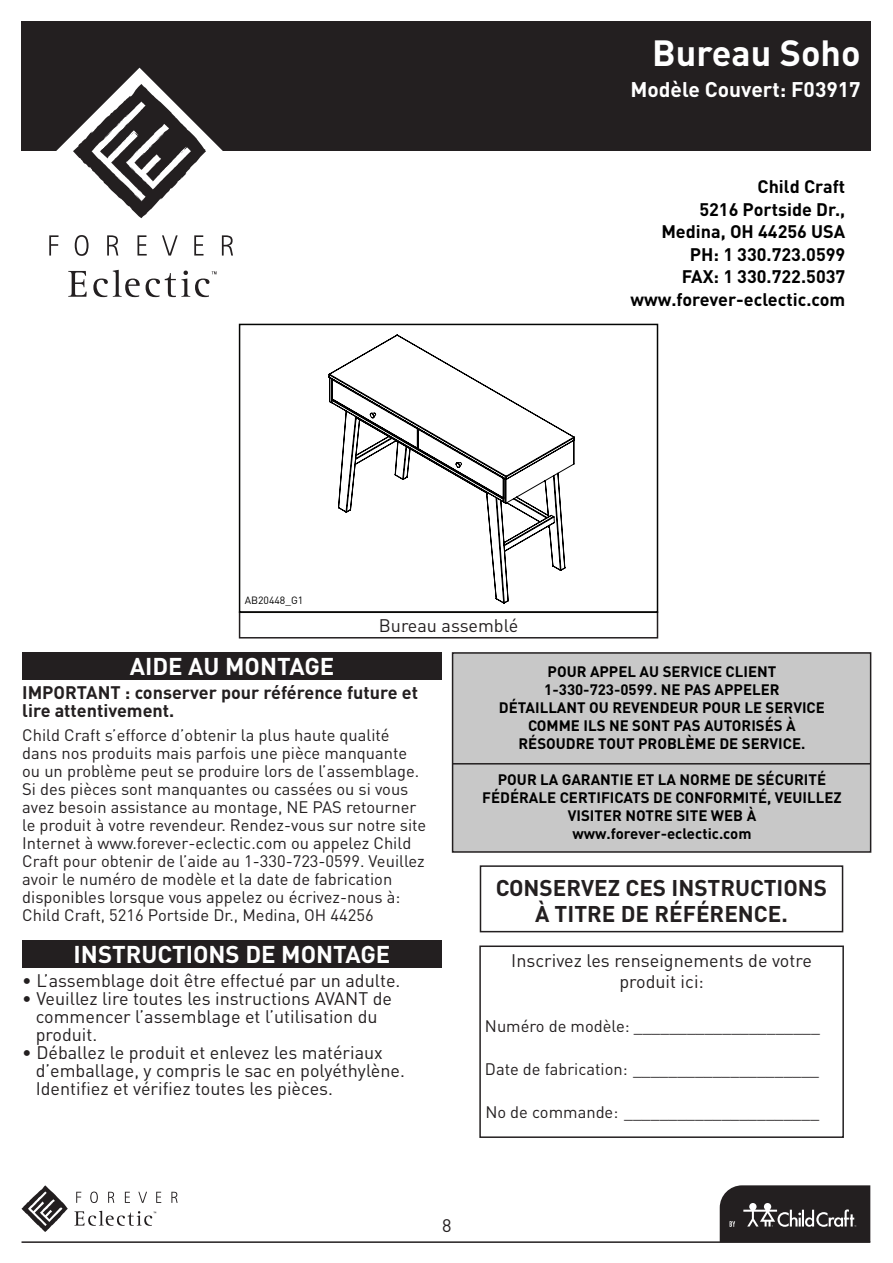
<style>
.page{position:relative;width:893px;height:1263px;background:#fff}
.page>*{position:absolute;margin:0;border:0;box-sizing:border-box;transform-origin:0 0}
.t1{font:700 36px "DIN Pro";color:#fff}
.t2{font:700 24px "DIN Pro";color:#fff}
.t3{font:700 22.5px/25.5px "DIN Pro";color:#231f20;text-align:center}
.t4{font:700 21px "DIN Pro";color:#fff}
.t5{font:18px/18px "DIN Pro";color:#231f20}
.t6{font:700 18px "DIN Pro";color:#000}
.t7{font:700 18px "DIN Pro";color:#231f20}
.t8{font:16.5px/18px "DIN Pro";color:#231f20}
.t9{font:700 15px/18px "DIN Pro";color:#000;text-align:center}
.t10{font:10.5px "DIN Pro";color:#000}
</style>
<div class="page">
<div style="left:480px;top:865px;width:363px;height:67px;border:2px solid #231f20"></div>
<div style="left:21px;top:21px;width:850px;height:129px;background:#231f20"></div>
<svg style="left:49px;top:68px;width:184px;height:229px"></svg>
<hr style="left:22px;top:1241px;width:848px;height:2px;background:#221e1f">
<svg style="left:720px;top:1185px;width:150px;height:56px"></svg>
<svg style="left:22px;top:1185px;width:156px;height:47px"></svg>
<div style="left:239px;top:611px;width:419px;height:27px;border:2px solid #231f20"></div>
<hr style="left:240px;top:1262px;width:417px;height:1px;background:#000">
<hr style="left:892px;top:324px;width:1px;height:288px;background:#000">
<svg style="left:328px;top:334px;width:247px;height:270px"></svg>
<div style="left:239px;top:324px;width:419px;height:289px;border:2px solid #040503"></div>
<div style="left:22px;top:652px;width:420px;height:27px;background:#231f20"></div>
<div style="left:22px;top:940px;width:420px;height:27px;background:#231f20"></div>
<div style="left:452px;top:652px;width:419px;height:201px;background:#c8c8c8;border:2px solid #221e1f"></div>
<hr style="left:453px;top:763px;width:417px;height:1px;background:#221e1f">
<div style="left:479px;top:945px;width:365px;height:193px;border:2px solid #231f20"></div>
<p class="t1" style="left:652px;top:29px;width:210px">Bureau Soho</p>
<p class="t4" style="left:630px;top:75px;width:232px">Modèle Couvert: F03917</p>
<p class="t6" style="left:757px;top:174px;width:89px">Child Craft</p>
<p class="t6" style="left:699px;top:197px;width:147px">5216 Portside Dr.,</p>
<p class="t6" style="left:661px;top:219px;width:185px">Medina, OH 44256 USA</p>
<p class="t6" style="left:690px;top:242px;width:157px">PH: 1 330.723.0599</p>
<p class="t6" style="left:682px;top:264px;width:165px">FAX: 1 330.722.5037</p>
<p class="t6" style="left:630px;top:287px;width:216px">www.forever-eclectic.com</p>
<p class="t10" style="left:245px;top:593px;width:60px">AB20448_G1</p>
<p class="t5" style="left:379px;top:616px;width:141px">Bureau assemblé</p>
<p class="t2" style="left:130px;top:650px;width:206px">AIDE AU MONTAGE</p>
<p class="t7" style="left:22px;top:681px;width:397px">IMPORTANT : conserver pour référence future et</p>
<p class="t7" style="left:22px;top:699px;width:154px">lire attentivement.</p>
<p class="t8" style="left:22px;top:726px;width:406px">Child Craft s’efforce d’obtenir la plus haute qualité dans nos produits mais parfois une pièce manquante ou un problème peut se produire lors de l’assemblage.<br>Si des pièces sont manquantes ou cassées ou si vous avez besoin assistance au montage, NE PAS retourner le produit à votre revendeur. Rendez-vous sur notre site Internet à www.forever-eclectic.com ou appelez Child Craft pour obtenir de l’aide au 1-330-723-0599. Veuillez avoir le numéro de modèle et la date de fabrication disponibles lorsque vous appelez ou écrivez-nous à:<br>Child Craft, 5216 Portside Dr., Medina, OH 44256</p>
<p class="t2" style="left:74px;top:938px;width:318px">INSTRUCTIONS DE MONTAGE</p>
<p class="t5" style="left:22px;top:971px;width:380px">• L’assemblage doit être effectué par un adulte.</p>
<p class="t5" style="left:22px;top:989px;width:371px">• Veuillez lire toutes les instructions AVANT de</p>
<p class="t5" style="left:36px;top:1007px;width:343px">commencer l’assemblage et l’utilisation du produit.</p>
<p class="t5" style="left:22px;top:1043px;width:362px">• Déballez le produit et enlevez les matériaux</p>
<p class="t5" style="left:36px;top:1061px;width:371px">d’emballage, y compris le sac en polyéthylène.</p>
<p class="t5" style="left:36px;top:1079px;width:299px">Identifiez et vérifiez toutes les pièces.</p>
<p class="t9" style="left:548px;top:662px;width:230px">POUR APPEL AU SERVICE CLIENT</p>
<p class="t9" style="left:544px;top:680px;width:237px">1-330-723-0599. NE PAS APPELER</p>
<p class="t9" style="left:499px;top:698px;width:328px">DÉTAILLANT OU REVENDEUR POUR LE SERVICE</p>
<p class="t9" style="left:528px;top:716px;width:269px">COMME ILS NE SONT PAS AUTORISÉS À</p>
<p class="t9" style="left:518px;top:734px;width:288px">RÉSOUDRE TOUT PROBLÈME DE SERVICE.</p>
<p class="t9" style="left:482px;top:770px;width:361px">POUR LA GARANTIE ET LA NORME DE SÉCURITÉ FÉDÉRALE CERTIFICATS DE CONFORMITÉ, VEUILLEZ VISITER NOTRE SITE WEB À www.forever-eclectic.com</p>
<p class="t3" style="left:496px;top:874px;width:333px">CONSERVEZ CES INSTRUCTIONS<br>À TITRE DE RÉFÉRENCE.</p>
<p class="t5" style="left:511px;top:949px;width:302px;line-height:21.6px;text-align:center">Inscrivez les renseignements de votre produit ici:</p>
<p class="t8" style="left:485px;top:1016px;width:336px">Numéro de modèle: _____________________</p>
<p class="t8" style="left:485px;top:1059px;width:336px">Date de fabrication: _____________________</p>
<p class="t8" style="left:485px;top:1102px;width:335px">No de commande: ______________________</p>
<p class="t5" style="left:442px;top:1216px;width:11px">8</p>
</div>
